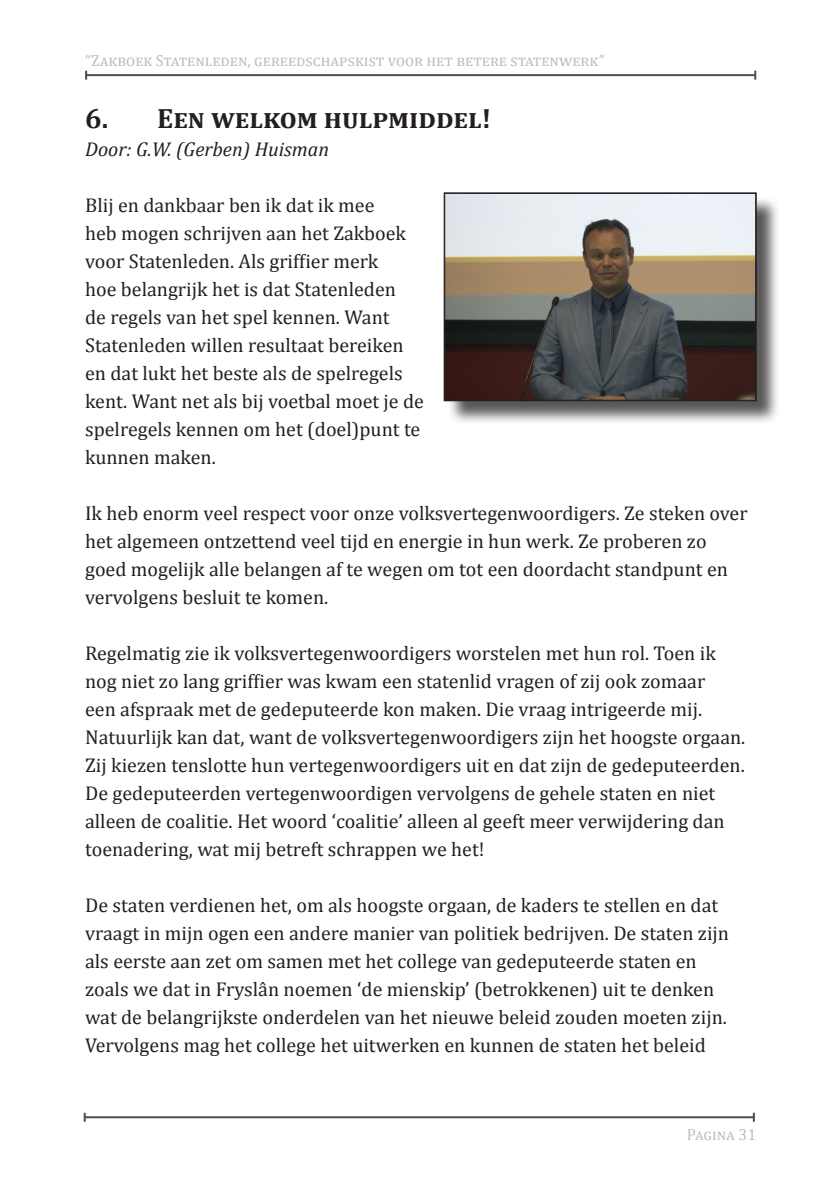
<style>
.page{position:relative;width:840px;height:1191px;background:#fff}
.page>*{position:absolute;margin:0;border:0;box-sizing:border-box;transform-origin:0 0}
.t1{font:700 28px "Cambria";color:#231f20}
.t2{font:20px/28px "Cambria";color:#231f20}
.Schrijver{font:italic 20px "Cambria";color:#231f20}
.t3{font:16px "Cambria";color:#bcbdc0}
</style>
<div class="page">
<hr style="left:86px;top:74px;width:668px;height:2px;background:#231f20">
<svg style="left:85px;top:71px;width:2px;height:9px"></svg>
<svg style="left:753px;top:71px;width:2px;height:9px"></svg>
<hr style="left:85px;top:1116px;width:668px;height:2px;background:#231f20">
<svg style="left:84px;top:1112px;width:2px;height:9px"></svg>
<svg style="left:752px;top:1112px;width:2px;height:9px"></svg>
<div style="left:447px;top:196px;width:333px;height:229px;background:#231f20;opacity:.75"></div>
<svg style="left:444px;top:193px;width:311px;height:207px;background:#837d77"></svg>
<p class="t3" style="left:85px;top:51px;width:520px">“Zakboek Statenleden, gereedschapskist voor het betere statenwerk”</p>
<p class="t1" style="left:85px;top:99px;width:407px">6. Een welkom hulpmiddel!</p>
<p class="Schrijver" style="left:85px;top:135px;width:245px">Door: G.W. (Gerben) Huisman</p>
<p class="t2" style="left:85px;top:191px;width:340px">Blij en dankbaar ben ik dat ik mee<br>heb mogen schrijven aan het Zakboek voor Statenleden. Als griffier merk<br>hoe belangrijk het is dat Statenleden<br>de regels van het spel kennen. Want Statenleden willen resultaat bereiken en dat lukt het beste als de spelregels kent. Want net als bij voetbal moet je de spelregels kennen om het (doel)punt te kunnen maken.</p>
<p class="t2" style="left:85px;top:499px;width:663px">Ik heb enorm veel respect voor onze volksvertegenwoordigers. Ze steken over het algemeen ontzettend veel tijd en energie in hun werk. Ze proberen zo goed mogelijk alle belangen af te wegen om tot een doordacht standpunt en vervolgens besluit te komen.</p>
<p class="t2" style="left:85px;top:639px;width:661px">Regelmatig zie ik volksvertegenwoordigers worstelen met hun rol. Toen ik nog niet zo lang griffier was kwam een statenlid vragen of zij ook zomaar<br>een afspraak met de gedeputeerde kon maken. Die vraag intrigeerde mij.<br>Natuurlijk kan dat, want de volksvertegenwoordigers zijn het hoogste orgaan.<br>Zij kiezen tenslotte hun vertegenwoordigers uit en dat zijn de gedeputeerden.<br>De gedeputeerden vertegenwoordigen vervolgens de gehele staten en niet alleen de coalitie. Het woord ‘coalitie’ alleen al geeft meer verwijdering dan toenadering, wat mij betreft schrappen we het!</p>
<p class="t2" style="left:85px;top:891px;width:645px">De staten verdienen het, om als hoogste orgaan, de kaders te stellen en dat vraagt in mijn ogen een andere manier van politiek bedrijven. De staten zijn als eerste aan zet om samen met het college van gedeputeerde staten en zoals we dat in Fryslân noemen ‘de mienskip’ (betrokkenen) uit te denken wat de belangrijkste onderdelen van het nieuwe beleid zouden moeten zijn.<br>Vervolgens mag het college het uitwerken en kunnen de staten het beleid</p>
<p class="t3" style="left:686px;top:1125px;width:71px">Pagina 31</p>
</div>
